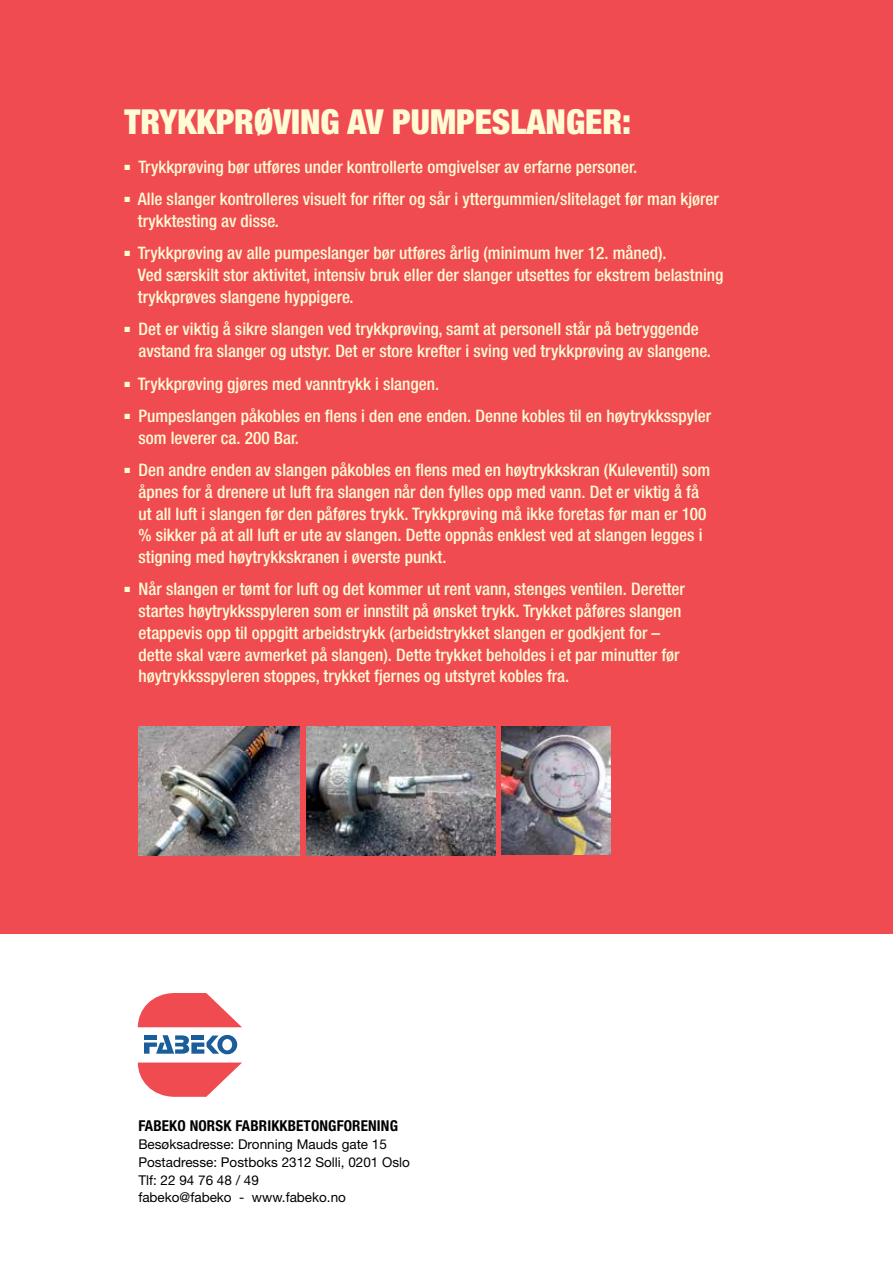
<style>
.page{position:relative;width:893px;height:1263px;background:#fff}
.page>*{position:absolute;margin:0;border:0;box-sizing:border-box;transform-origin:0 0}
.t1{font:900 condensed 34.5px "Helvetica Neue";color:#fffcd5}
.t2{font:500 condensed 17.25px/21.8px "Helvetica Neue";color:#fffcd5}
.t3{font:700 condensed 15px "Helvetica Neue";color:#000}
.t4{font:13.5px/18px "Helvetica Neue";color:#000}
</style>
<div class="page">
<div style="left:0;top:0;width:893px;height:933px;background:#f04b51"></div>
<img style="left:138px;top:727px;width:162px;height:129px">
<img style="left:307px;top:726px;width:188px;height:129px">
<img style="left:502px;top:726px;width:108px;height:128px">
<svg style="left:144px;top:1035px;width:93px;height:19px"></svg>
<svg style="left:138px;top:1062px;width:104px;height:35px"></svg>
<svg style="left:138px;top:993px;width:104px;height:34px"></svg>
<h1 class="t1" style="left:125px;top:101px;width:508px">TRYKKPRØVING AV PUMPESLANGER:</h1>
<p class="t2" style="left:125px;top:156px;width:514px">■ Trykkprøving bør utføres under kontrollerte omgivelser av erfarne personer.</p>
<p class="t2" style="left:138px;top:188px;width:583px;text-indent:-13px">■ Alle slanger kontrolleres visuelt for rifter og sår i yttergummien/slitelaget før man kjører trykktesting av disse.</p>
<p class="t2" style="left:138px;top:242px;width:587px;text-indent:-13px">■ Trykkprøving av alle pumpeslanger bør utføres årlig (minimum hver 12. måned).<br>Ved særskilt stor aktivitet, intensiv bruk eller der slanger utsettes for ekstrem belastning trykkprøves slangene hyppigere.</p>
<p class="t2" style="left:139px;top:318px;width:574px;text-indent:-14px">■ Det er viktig å sikre slangen ved trykkprøving, samt at personell står på betryggende avstand fra slanger og utstyr. Det er store krefter i sving ved trykkprøving av slangene.</p>
<p class="t2" style="left:125px;top:372px;width:316px">■ Trykkprøving gjøres med vanntrykk i slangen.</p>
<p class="t2" style="left:139px;top:405px;width:574px;text-indent:-14px">■ Pumpeslangen påkobles en flens i den ene enden. Denne kobles til en høytrykksspyler som leverer ca. 200 Bar.</p>
<p class="t2" style="left:139px;top:459px;width:573px;text-indent:-14px">■ Den andre enden av slangen påkobles en flens med en høytrykkskran (Kuleventil) som åpnes for å drenere ut luft fra slangen når den fylles opp med vann. Det er viktig å få ut all luft i slangen før den påføres trykk. Trykkprøving må ikke foretas før man er 100 % sikker på at all luft er ute av slangen. Dette oppnås enklest ved at slangen legges i stigning med høytrykkskranen i øverste punkt.</p>
<p class="t2" style="left:139px;top:578px;width:548px;text-indent:-14px">■ Når slangen er tømt for luft og det kommer ut rent vann, stenges ventilen. Deretter startes høytrykksspyleren som er innstilt på ønsket trykk. Trykket påføres slangen etappevis opp til oppgitt arbeidstrykk (arbeidstrykket slangen er godkjent for – dette skal være avmerket på slangen). Dette trykket beholdes i et par minutter før høytrykksspyleren stoppes, trykket fjernes og utstyret kobles fra.</p>
<p class="t3" style="left:138px;top:1117px;width:16px">FABEKO</p>
<p class="t3" style="left:190px;top:1117px;width:18px">NORSK</p>
<p class="t3" style="left:235px;top:1117px;width:16px">FABRIKKBETONGFORENING</p>
<p class="t4" style="left:138px;top:1135px;width:273px">Besøksadresse: Dronning Mauds gate 15<br>Postadresse: Postboks 2312 Solli, 0201 Oslo<br>Tlf: 22 94 76 48 / 49</p>
<p class="t4" style="left:138px;top:1188px;width:209px">fabeko@fabeko - www.fabeko.no</p>
</div>
